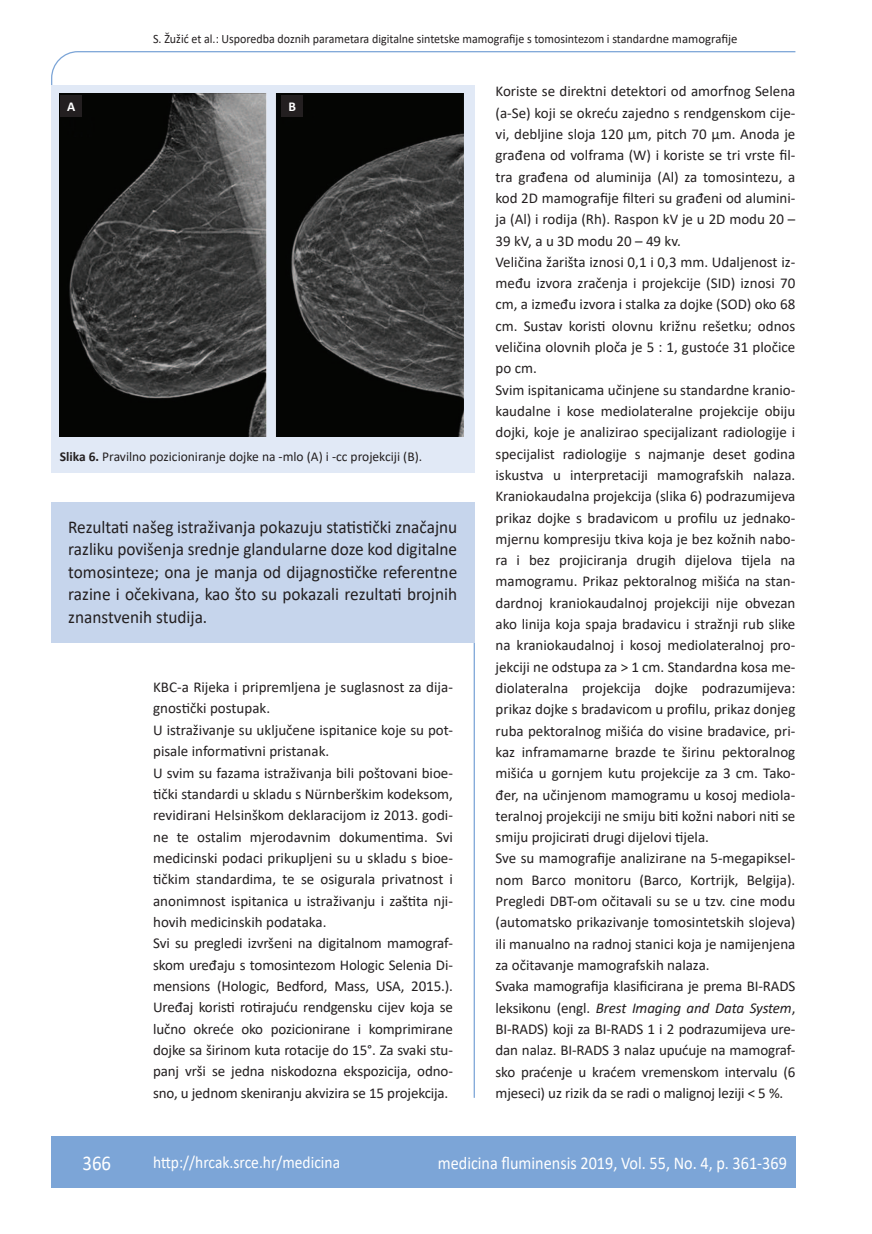
<style>
.page{position:relative;width:872px;height:1234px;background:#fff}
.page>*{position:absolute;margin:0;border:0;box-sizing:border-box;transform-origin:0 0}
.t1{font:21px "Calibri";color:#fff;scale:.9 1}
.anterfile{font:18px/22.5px "Calibri";color:#231f20;text-align:justify;scale:.96 1}
.t2{font:18px "Calibri";color:#fff;scale:.9 1}
.t3{font:17.25px "Calibri";color:#fff;scale:.9 1}
.osnovni_tekst{font:15px/21.3px "Calibri";color:#231f20;text-align:justify}
.potpis_slika{font:13.5px "Calibri";color:#231f20}
.potpis_slika-2{font:700 13.5px "Calibri";color:#fff}
.glava{font:12.75px "Calibri";color:#231f20;scale:.94 1}
.s1{font-weight:700}
.s2{font-style:italic}
</style>
<div class="page">
<svg style="left:51px;top:51px;width:745px;height:275px"></svg>
<hr style="left:473px;top:642px;width:2px;height:455px;background:#7ca5d7">
<div style="left:51px;top:1135px;width:744px;height:51px;background:#7ca5d7"></div>
<div style="left:51px;top:85px;width:423px;height:387px;background:#e1e9f6"></div>
<img style="left:60px;top:94px;width:404px;height:342px">
<div style="left:51px;top:502px;width:423px;height:140px;background:#c6d5ec"></div>
<div style="left:61px;top:95px;width:21px;height:21px;background:#231f20"></div>
<div style="left:282px;top:95px;width:21px;height:21px;background:#231f20"></div>
<p class="glava" style="left:153px;top:29px;width:623px">S. Žužić et al.: Usporedba doznih parametara digitalne sintetske mamografije s tomosintezom i standardne mamografije</p>
<p class="potpis_slika-2" style="left:67px;top:97px;width:10px">A</p>
<p class="potpis_slika-2" style="left:289px;top:97px;width:9px">B</p>
<p class="potpis_slika" style="left:60px;top:447px;width:364px"><span class="s1">Slika 6.</span> Pravilno pozicioniranje dojke na -mlo (A) i -cc projekciji (B).</p>
<p class="anterfile" style="left:68px;top:515px;width:407px">Rezultati našeg istraživanja pokazuju statistički značajnu razliku povišenja srednje glandularne doze kod digitalne tomosinteze; ona je manja od dijagnostičke referentne razine i očekivana, kao što su pokazali rezultati brojnih znanstvenih studija.</p>
<p class="osnovni_tekst" style="left:153px;top:676px;width:301px">KBC-a Rijeka i pripremljena je suglasnost za dija&shy;gnostički postupak.</p>
<p class="osnovni_tekst" style="left:153px;top:718px;width:301px">U istraživanje su uključene ispitanice koje su pot&shy;pisale informativni pristanak.</p>
<p class="osnovni_tekst" style="left:153px;top:761px;width:301px">U svim su fazama istraživanja bili poštovani bioe&shy;tički standardi u skladu s Nürnberškim kodeksom, revidirani Helsinškom deklaracijom iz 2013. godi&shy;ne te ostalim mjerodavnim dokumentima. Svi medicinski podaci prikupljeni su u skladu s bioe&shy;tičkim standardima, te se osigurala privatnost i anonimnost ispitanica u istraživanju i zaštita nji&shy;hovih medicinskih podataka.</p>
<p class="osnovni_tekst" style="left:153px;top:932px;width:301px">Svi su pregledi izvršeni na digitalnom mamograf&shy;skom uređaju s tomosintezom Hologic Selenia Di&shy;mensions (Hologic, Bedford, Mass, USA, 2015.).<br>Uređaj koristi rotirajuću rendgensku cijev koja se lučno okreće oko pozicionirane i komprimirane dojke sa širinom kuta rotacije do 15°. Za svaki stu&shy;panj vrši se jedna niskodozna ekspozicija, odno&shy;sno, u jednom skeniranju akvizira se 15 projekcija.</p>
<p class="osnovni_tekst" style="left:495px;top:80px;width:301px">Koriste se direktni detektori od amorfnog Selena (a-Se) koji se okreću zajedno s rendgenskom cije&shy;vi, debljine sloja 120 μm, pitch 70 μm. Anoda je građena od volframa (W) i koriste se tri vrste fil&shy;tra građena od aluminija (Al) za tomosintezu, a kod 2D mamografije filteri su građeni od alumini&shy;ja (Al) i rodija (Rh). Raspon kV je u 2D modu 20 – 39 kV, a u 3D modu 20 – 49 kv.</p>
<p class="osnovni_tekst" style="left:495px;top:251px;width:301px">Veličina žarišta iznosi 0,1 i 0,3 mm. Udaljenost iz&shy;među izvora zračenja i projekcije (SID) iznosi 70 cm, a između izvora i stalka za dojke (SOD) oko 68 cm. Sustav koristi olovnu križnu rešetku; odnos veličina olovnih ploča je 5 : 1, gustoće 31 pločice po cm.</p>
<p class="osnovni_tekst" style="left:495px;top:378px;width:301px">Svim ispitanicama učinjene su standardne kranio&shy;kaudalne i kose mediolateralne projekcije obiju dojki, koje je analizirao specijalizant radiologije i specijalist radiologije s najmanje deset godina iskustva u interpretaciji mamografskih nalaza.<br>Kraniokaudalna projekcija (slika 6) podrazumijeva prikaz dojke s bradavicom u profilu uz jednako&shy;mjernu kompresiju tkiva koja je bez kožnih nabo&shy;ra i bez projiciranja drugih dijelova tijela na mamogramu. Prikaz pektoralnog mišića na stan&shy;dardnoj kraniokaudalnoj projekciji nije obvezan ako linija koja spaja bradavicu i stražnji rub slike na kraniokaudalnoj i kosoj mediolateralnoj pro&shy;jekciji ne odstupa za &gt; 1 cm. Standardna kosa me&shy;diolateralna projekcija dojke podrazumijeva: prikaz dojke s bradavicom u profilu, prikaz donjeg ruba pektoralnog mišića do visine bradavice, pri&shy;kaz inframamarne brazde te širinu pektoralnog mišića u gornjem kutu projekcije za 3 cm. Tako&shy;đer, na učinjenom mamogramu u kosoj mediola&shy;teralnoj projekciji ne smiju biti kožni nabori niti se smiju projicirati drugi dijelovi tijela.</p>
<p class="osnovni_tekst" style="left:495px;top:847px;width:301px">Sve su mamografije analizirane na 5-megapiksel&shy;nom Barco monitoru (Barco, Kortrijk, Belgija).<br>Pregledi DBT-om očitavali su se u tzv. cine modu (automatsko prikazivanje tomosintetskih slojeva) ili manualno na radnoj stanici koja je namijenjena za očitavanje mamografskih nalaza.</p>
<p class="osnovni_tekst" style="left:495px;top:975px;width:301px">Svaka mamografija klasificirana je prema BI-RADS leksikonu (engl. <span class="s2">Brest Imaging and Data System</span>, BI-RADS) koji za BI-RADS 1 i 2 podrazumijeva ure&shy;dan nalaz. BI-RADS 3 nalaz upućuje na mamograf&shy;sko praćenje u kraćem vremenskom intervalu (6 mjeseci) uz rizik da se radi o malignoj leziji &lt; 5 %.</p>
<p class="t1" style="left:82px;top:1147px;width:33px">366</p>
<p class="t3" style="left:153px;top:1149px;width:209px">http://hrcak.srce.hr/medicina</p>
<p class="t2" style="left:438px;top:1149px;width:389px">medicina fluminensis 2019, Vol. 55, No. 4, p. 361-369</p>
</div>
